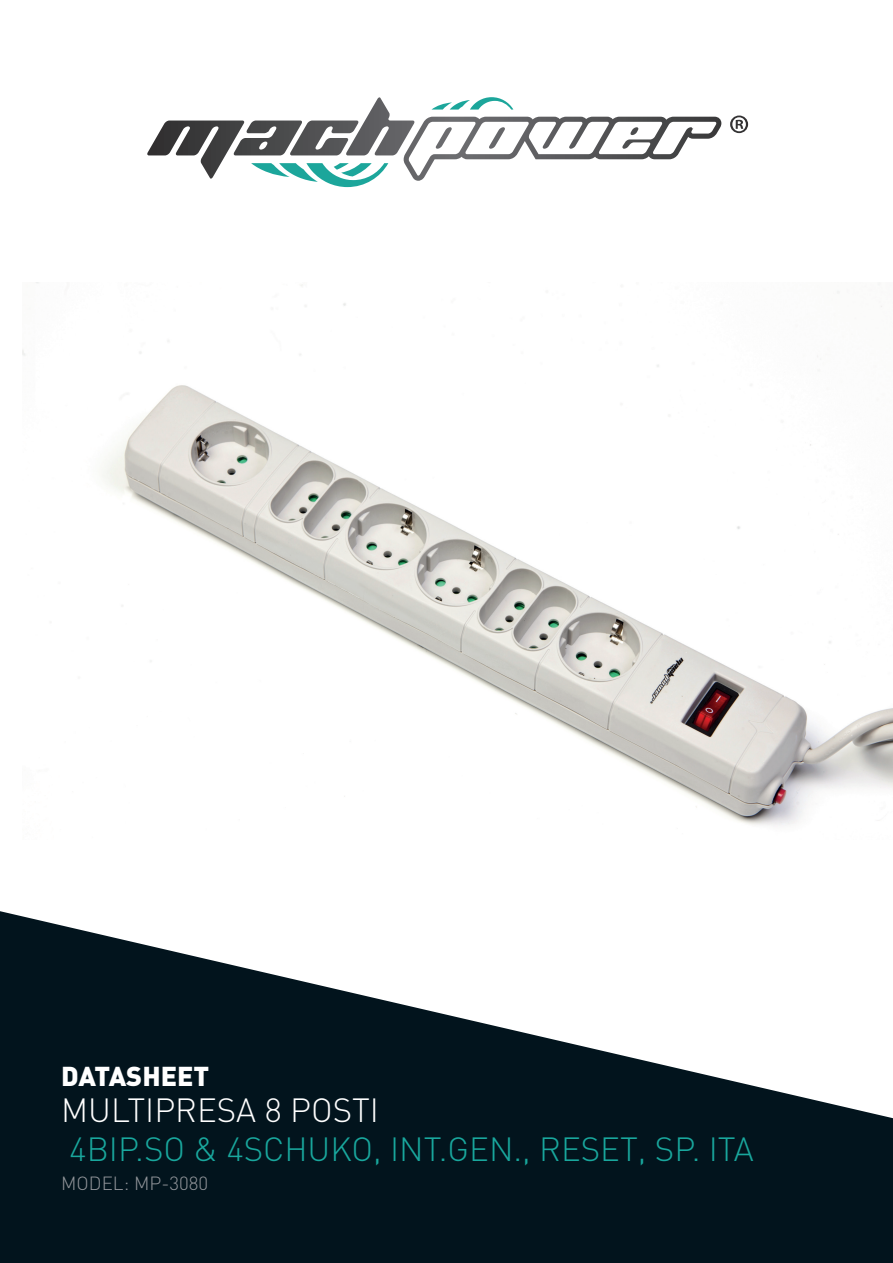
<style>
.page{position:relative;width:893px;height:1263px;background:#fff}
.page>*{position:absolute;margin:0;border:0;box-sizing:border-box;transform-origin:0 0}
.t1{font:300 33.15px "DIN";color:#19a79d}
.t2{font:300 33.15px "DIN";color:#fff}
.t3{font:900 27px "DIN";color:#fff}
.t4{font:300 18.9px "DIN";color:#93969b}
</style>
<div class="page">
<svg style="left:0;top:911px;width:893px;height:352px;fill:#02141d"></svg>
<svg style="left:251px;top:97px;width:497px;height:90px"></svg>
<img style="left:23px;top:282px;width:870px;height:544px">
<p class="t3" style="left:61px;top:1059px;width:150px">DATASHEET</p>
<p class="t2" style="left:61px;top:1090px;width:319px">MULTIPRESA 8 POSTI</p>
<p class="t1" style="left:70px;top:1128px;width:686px">4BIP.SO &amp; 4SCHUKO, INT.GEN., RESET, SP. ITA</p>
<p class="t4" style="left:61px;top:1171px;width:148px">MODEL: MP-3080</p>
</div>
